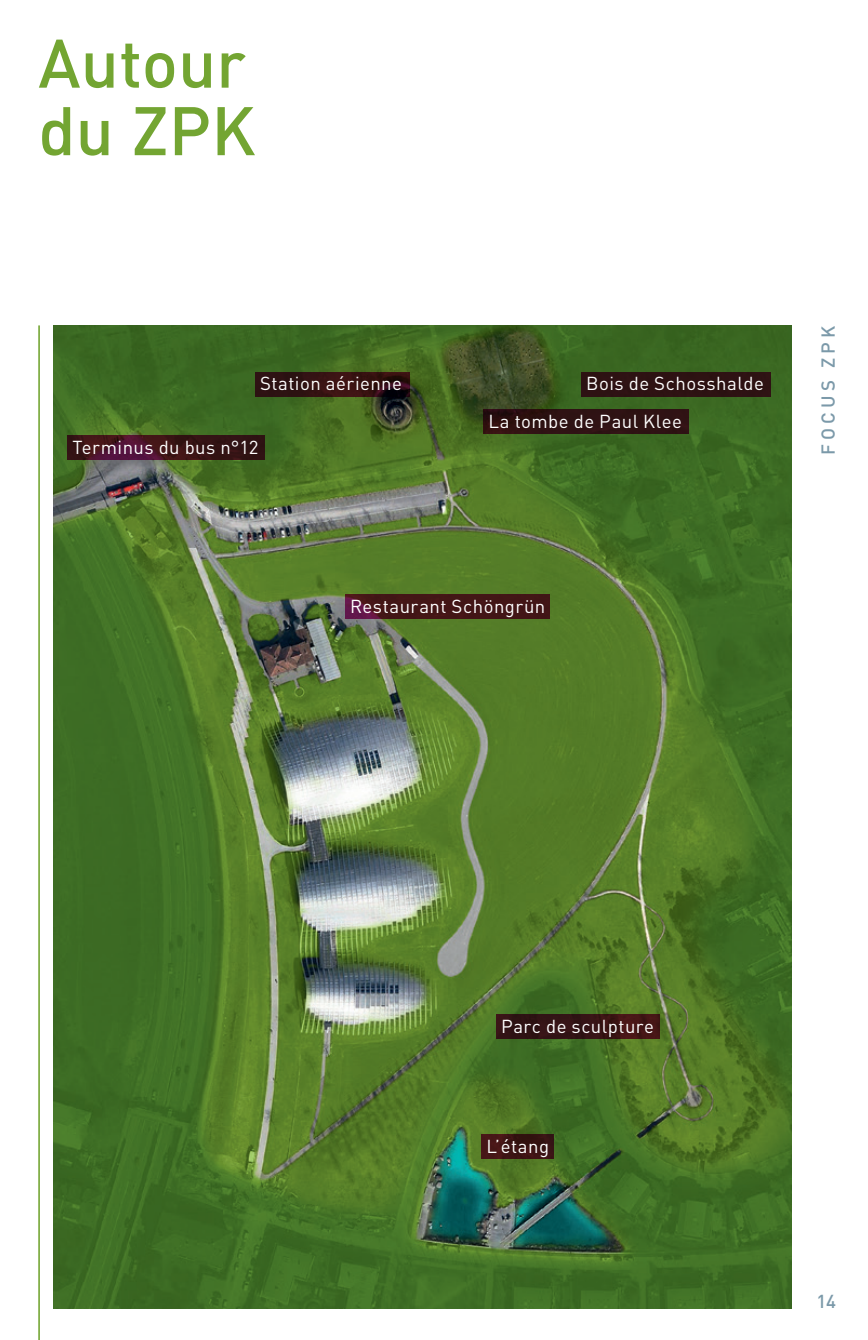
<style>
.page{position:relative;width:868px;height:1340px;background:#fff}
.page>*{position:absolute;margin:0;border:0;box-sizing:border-box;transform-origin:0 0}
.t1{font:500 67.5px/67.5px "DIN";color:#73a532}
.t2{font:18.45px "DIN";letter-spacing:.025em;color:#fff}
.t3{font:500 18.45px "DIN";letter-spacing:.225em;color:#7b99a9}
</style>
<div class="page">
<hr style="left:38px;top:325px;width:2px;height:1014px;background:#73a532">
<img style="left:53px;top:325px;width:738px;height:982px">
<svg style="left:68px;top:435px;width:197px;height:25px;background:#3e131d"></svg>
<svg style="left:255px;top:372px;width:154px;height:24px;background:#311012"></svg>
<div style="left:483px;top:409px;width:206px;height:25px;background:#2f1213"></div>
<svg style="left:496px;top:1014px;width:163px;height:25px;background:#381415"></svg>
<svg style="left:345px;top:594px;width:205px;height:25px;background:#46151b"></svg>
<div style="left:482px;top:1134px;width:72px;height:25px;background:linear-gradient(to right,#471616,#341212)"></div>
<div style="left:580px;top:372px;width:190px;height:24px;background:#2e1213"></div>
<h1 class="t1" style="left:38px;top:27px;width:219px">Autour du ZPK</h1>
<p class="t2" style="left:260px;top:372px;width:143px">Station aérienne</p>
<p class="t2" style="left:73px;top:435px;width:187px">Terminus du bus n°12</p>
<p class="t2" style="left:586px;top:372px;width:179px">Bois de Schosshalde</p>
<p class="t2" style="left:488px;top:409px;width:195px">La tombe de Paul Klee</p>
<p class="t2" style="left:350px;top:594px;width:197px">Restaurant Schöngrün</p>
<p class="t3" style="left:816px;top:455px;width:131px;rotate:-90deg">FOCUS ZPK</p>
<p class="t2" style="left:501px;top:1014px;width:155px">Parc de sculpture</p>
<p class="t2" style="left:486px;top:1134px;width:64px">L’étang</p>
<p class="t3" style="left:816px;top:1289px;width:21px">14</p>
</div>
